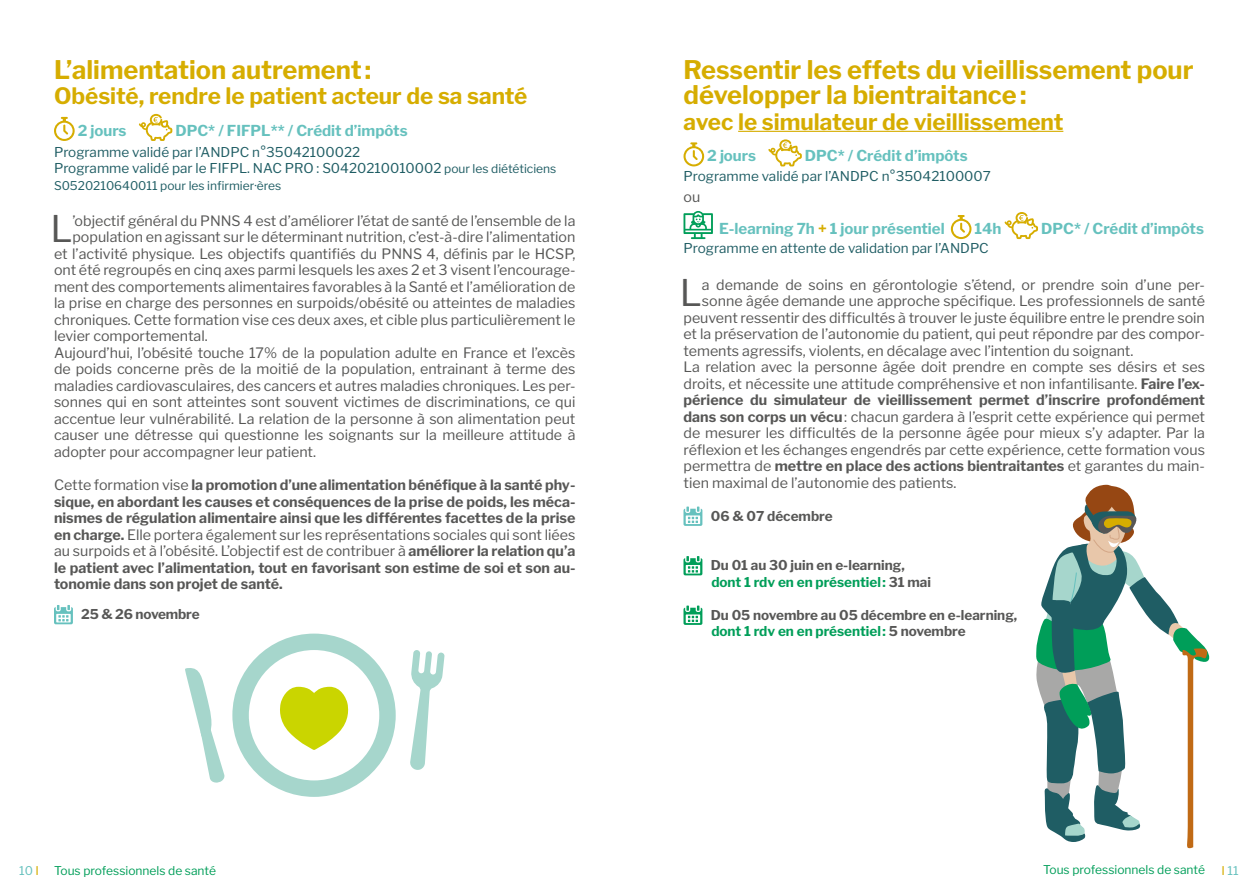
<style>
.page{position:relative;width:1259px;height:893px;background:#fff}
.page>*{position:absolute;margin:0;border:0;box-sizing:border-box;transform-origin:0 0}
.t1{font:36.45px "Libre Franklin";color:#575756}
.t2{font:700 25.5px/25.5px "Libre Franklin";color:#d6ad00}
.t3{font:700 22.5px "Libre Franklin";color:#d6ad00}
.t4{font:700 15px "Libre Franklin";color:#66c1be}
.t5{font:14.25px "Libre Franklin";color:#575756}
.t6{font:700 14.25px/16.5px "Libre Franklin";color:#575756;text-align:justify}
.t7{font:13.5px/16.5px "Libre Franklin";color:#1f5d64}
.t8{font:700 13.5px/16.5px "Libre Franklin";color:#575756}
.t9{font:12px "Libre Franklin";color:#009e59}
.t10{font:12px "Libre Franklin";color:#1f5d64}
.t11{font:12px "Libre Franklin";color:#66c1be}
.s1{font-size:12px}
.s2{font-weight:400}
.s3{color:#d6ad00}
.s4{font-weight:700}
.s5{color:#009e59}
</style>
<div class="page">
<svg style="left:54px;top:117px;width:21px;height:24px"></svg>
<svg style="left:139px;top:114px;width:33px;height:27px"></svg>
<svg style="left:54px;top:605px;width:19px;height:19px"></svg>
<hr style="left:738px;top:131px;width:325px;height:1px;background:#d6ad00">
<svg style="left:683px;top:142px;width:21px;height:24px"></svg>
<svg style="left:768px;top:139px;width:34px;height:27px"></svg>
<svg style="left:683px;top:211px;width:30px;height:28px"></svg>
<svg style="left:951px;top:215px;width:20px;height:24px"></svg>
<svg style="left:1004px;top:212px;width:34px;height:27px"></svg>
<svg style="left:683px;top:507px;width:19px;height:19px"></svg>
<svg style="left:683px;top:556px;width:19px;height:19px"></svg>
<svg style="left:683px;top:606px;width:19px;height:19px"></svg>
<svg style="left:1036px;top:485px;width:174px;height:364px"></svg>
<div style="left:232px;top:634px;width:164px;height:163px;background:#a6d6cc;border-radius:50%"></div>
<div style="left:249px;top:650px;width:130px;height:130px;background:#fff;border-radius:50%"></div>
<svg style="left:410px;top:650px;width:35px;height:120px"></svg>
<svg style="left:280px;top:687px;width:69px;height:63px"></svg>
<svg style="left:185px;top:668px;width:40px;height:115px"></svg>
<h2 class="t2" style="left:54px;top:54px;width:319px">L’alimentation autrement :</h2>
<h3 class="t3" style="left:54px;top:78px;width:475px">Obésité, rendre le patient acteur de sa santé</h3>
<p class="t4" style="left:78px;top:118px;width:50px">2 jours</p>
<p class="t4" style="left:175px;top:118px;width:234px">DPC* / FIFPL** / Crédit d’impôts</p>
<p class="t7" style="left:54px;top:142px;width:504px">Programme validé par l’ANDPC n°35042100022<br>Programme validé par le FIFPL. NAC PRO : S0420210010002 <span class="s1">pour les diététiciens</span></p>
<p class="t10" style="left:54px;top:176px;width:229px">S0520210640011 pour les infirmier·ères</p>
<h1 class="t1" style="left:50px;top:201px;width:23px">L</h1>
<p class="t5" style="left:72px;top:210px;width:504px">’objectif général du PNNS 4 est d’améliorer l’état de santé de l’ensemble de la</p>
<p class="t5" style="left:72px;top:226px;width:504px">population en agissant sur le déterminant nutrition, c’est-à-dire l’alimentation</p>
<p class="t5" style="left:54px;top:243px;width:523px">et l’activité physique. Les objectifs quantifiés du PNNS 4, définis par le HCSP,</p>
<p class="t5" style="left:54px;top:259px;width:523px">ont été regroupés en cinq axes parmi lesquels les axes 2 et 3 visent l’encourage-</p>
<p class="t5" style="left:54px;top:276px;width:523px">ment des comportements alimentaires favorables à la Santé et l’amélioration de</p>
<p class="t5" style="left:54px;top:292px;width:523px">la prise en charge des personnes en surpoids/obésité ou atteintes de maladies</p>
<p class="t5" style="left:54px;top:309px;width:523px">chroniques. Cette formation vise ces deux axes, et cible plus particulièrement le</p>
<p class="t5" style="left:54px;top:325px;width:155px">levier comportemental.</p>
<p class="t5" style="left:54px;top:342px;width:523px">Aujourd’hui, l’obésité touche 17% de la population adulte en France et l’excès</p>
<p class="t5" style="left:54px;top:358px;width:523px">de poids concerne près de la moitié de la population, entrainant à terme des</p>
<p class="t5" style="left:54px;top:375px;width:523px">maladies cardiovasculaires, des cancers et autres maladies chroniques. Les per-</p>
<p class="t5" style="left:54px;top:391px;width:523px">sonnes qui en sont atteintes sont souvent victimes de discriminations, ce qui</p>
<p class="t5" style="left:54px;top:408px;width:523px">accentue leur vulnérabilité. La relation de la personne à son alimentation peut</p>
<p class="t5" style="left:54px;top:424px;width:523px">causer une détresse qui questionne les soignants sur la meilleure attitude à</p>
<p class="t5" style="left:54px;top:441px;width:264px">adopter pour accompagner leur patient.</p>
<p class="t6" style="left:54px;top:475px;width:523px"><span class="s2">Cette formation vise</span> la promotion d’une alimentation bénéfique à la santé phy&shy;sique, en abordant les causes et conséquences de la prise de poids, les méca&shy;nismes de régulation alimentaire ainsi que les différentes facettes de la prise en charge. <span class="s2">Elle portera également sur les représentations sociales qui sont liées au surpoids et à l’obésité. L’objectif est de contribuer à</span> améliorer la relation qu’a le patient avec l’alimentation, tout en favorisant son estime de soi et son au&shy;tonomie dans son projet de santé.</p>
<p class="t8" style="left:81px;top:605px;width:120px">25 &amp; 26 novembre</p>
<h2 class="t2" style="left:683px;top:54px;width:511px">Ressentir les effets du vieillissement pour développer la bientraitance:</h2>
<h3 class="t3" style="left:683px;top:104px;width:381px">avec le simulateur de vieillissement</h3>
<p class="t4" style="left:707px;top:144px;width:50px">2 jours</p>
<p class="t4" style="left:805px;top:144px;width:164px">DPC* / Crédit d’impôts</p>
<p class="t7" style="left:683px;top:166px;width:309px">Programme validé par l’ANDPC n°35042100007</p>
<p class="t5" style="left:683px;top:186px;width:18px">ou</p>
<p class="t4" style="left:719px;top:217px;width:227px">E-learning 7h <span class="s3">+</span> 1 jour présentiel</p>
<p class="t4" style="left:974px;top:217px;width:28px">14h</p>
<p class="t4" style="left:1041px;top:217px;width:164px">DPC* / Crédit d’impôts</p>
<p class="t7" style="left:683px;top:239px;width:307px">Programme en attente de validation par l’ANDPC</p>
<h1 class="t1" style="left:680px;top:264px;width:23px">L</h1>
<p class="t5" style="left:702px;top:273px;width:504px">a demande de soins en gérontologie s’étend, or prendre soin d’une per-</p>
<p class="t5" style="left:702px;top:290px;width:504px">sonne âgée demande une approche spécifique. Les professionnels de santé</p>
<p class="t5" style="left:683px;top:306px;width:523px">peuvent ressentir des difficultés à trouver le juste équilibre entre le prendre soin</p>
<p class="t5" style="left:683px;top:323px;width:523px">et la préservation de l’autonomie du patient, qui peut répondre par des compor-</p>
<p class="t5" style="left:683px;top:339px;width:451px">tements agressifs, violents, en décalage avec l’intention du soignant.</p>
<p class="t5" style="left:683px;top:356px;width:523px">La relation avec la personne âgée doit prendre en compte ses désirs et ses</p>
<p class="t5" style="left:683px;top:372px;width:523px">droits, et nécessite une attitude compréhensive et non infantilisante. <span class="s4">Faire l’ex-</span></p>
<p class="t6" style="left:683px;top:390px;width:523px">périence du simulateur de vieillissement permet d’inscrire profondément</p>
<p class="t5" style="left:683px;top:405px;width:523px"><span class="s4">dans son corps un vécu</span>: chacun gardera à l’esprit cette expérience qui permet</p>
<p class="t5" style="left:683px;top:422px;width:523px">de mesurer les difficultés de la personne âgée pour mieux s’y adapter. Par la</p>
<p class="t5" style="left:683px;top:438px;width:523px">réflexion et les échanges engendrés par cette expérience, cette formation vous</p>
<p class="t6" style="left:683px;top:456px;width:523px"><span class="s2">permettra de</span> mettre en place des actions bientraitantes <span class="s2">et garantes du main-</span></p>
<p class="t5" style="left:683px;top:471px;width:274px">tien maximal de l’autonomie des patients.</p>
<p class="t8" style="left:711px;top:506px;width:123px">06 &amp; 07 décembre</p>
<p class="t8" style="left:711px;top:556px;width:222px">Du 01 au 30 juin en e-learning, <span class="s5">dont 1 rdv en en présentiel:</span> 31 mai</p>
<p class="t8" style="left:711px;top:605px;width:308px">Du 05 novembre au 05 décembre en e-learning, <span class="s5">dont 1 rdv en en présentiel:</span> 5 novembre</p>
<p class="t9" style="left:54px;top:861px;width:163px">Tous professionnels de santé</p>
<p class="t9" style="left:1043px;top:860px;width:163px">Tous professionnels de santé</p>
<p class="t11" style="left:19px;top:861px;width:21px">10 <span class="s3">I</span></p>
<p class="t11" style="left:1221px;top:861px;width:19px"><span class="s3">I</span> 11</p>
</div>
